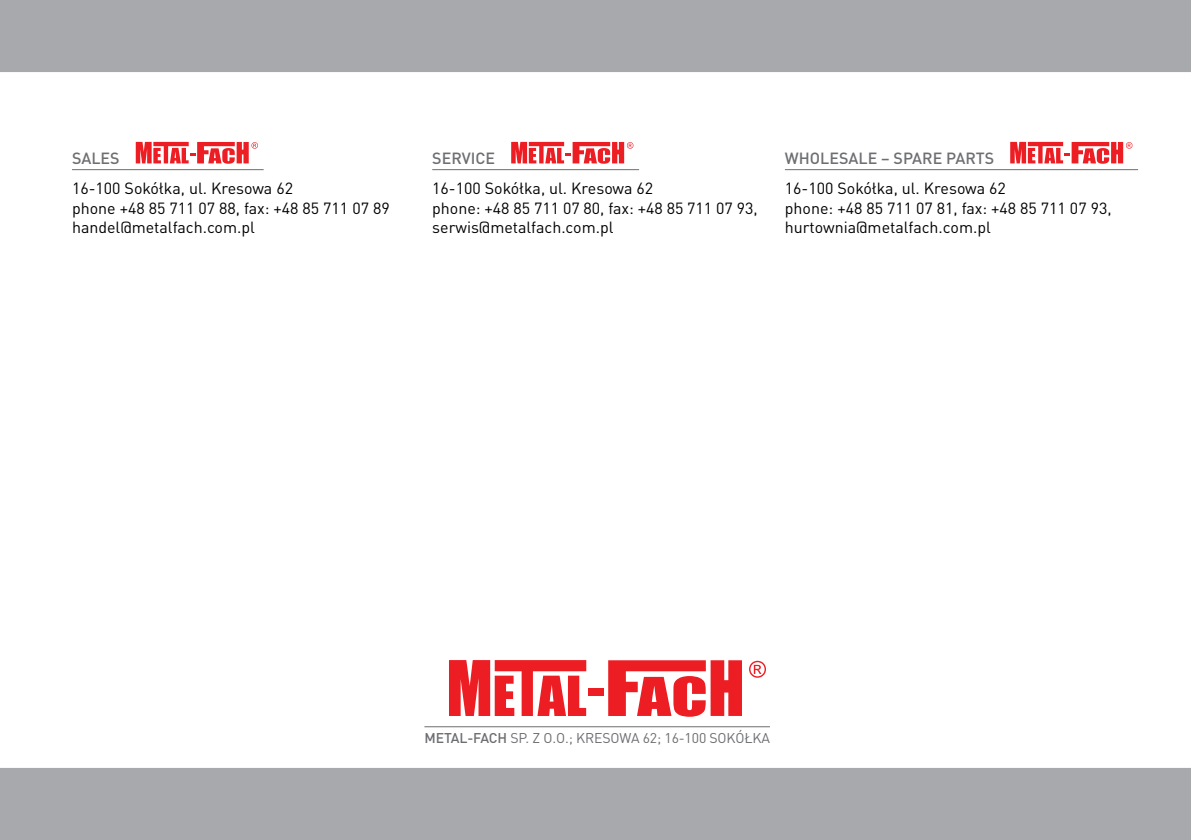
<style>
.page{position:relative;width:1191px;height:840px;background:#fff}
.page>*{position:absolute;margin:0;border:0;box-sizing:border-box;transform-origin:0 0}
.t1{font:16px/19.2px "DIN Pro";color:#000}
.t2{font:500 16px "DIN Pro";color:#6d6e71}
.t3{font:14px "DIN Pro";letter-spacing:-.01em;color:#6d6e71}
.s1{font-weight:500}
</style>
<div class="page">
<div style="left:0;top:0;width:1191px;height:72px;background:#a7a9ac"></div>
<div style="left:0;top:768px;width:1191px;height:71px;background:#a7a9ac"></div>
<hr style="left:424px;top:725px;width:346px;height:1px;background:#6d6e71">
<svg style="left:449px;top:660px;width:137px;height:55px"></svg>
<svg style="left:608px;top:660px;width:134px;height:56px"></svg>
<div style="left:589px;top:688px;width:15px;height:7px;background:#ed1d24"></div>
<svg style="left:749px;top:660px;width:17px;height:17px"></svg>
<hr style="left:72px;top:169px;width:192px;height:1px;background:#6d6e71">
<svg style="left:136px;top:142px;width:122px;height:22px"></svg>
<hr style="left:432px;top:169px;width:207px;height:1px;background:#6d6e71">
<svg style="left:511px;top:142px;width:122px;height:22px"></svg>
<hr style="left:785px;top:169px;width:353px;height:1px;background:#6d6e71">
<svg style="left:1010px;top:142px;width:122px;height:22px"></svg>
<p class="t2" style="left:72px;top:145px;width:49px">SALES</p>
<p class="t1" style="left:72px;top:177px;width:319px">16-100 Sokółka, ul. Kresowa 62<br>phone +48 85 711 07 88, fax: +48 85 711 07 89 handel@metalfach.com.pl</p>
<p class="t2" style="left:432px;top:145px;width:64px">SERVICE</p>
<p class="t1" style="left:432px;top:177px;width:327px">16-100 Sokółka, ul. Kresowa 62<br>phone: +48 85 711 07 80, fax: +48 85 711 07 93, serwis@metalfach.com.pl</p>
<p class="t2" style="left:785px;top:145px;width:211px">WHOLESALE – SPARE PARTS</p>
<p class="t1" style="left:785px;top:177px;width:328px">16-100 Sokółka, ul. Kresowa 62<br>phone: +48 85 711 07 81, fax: +48 85 711 07 93, hurtownia@metalfach.com.pl</p>
<p class="t3" style="left:424px;top:726px;width:347px"><span class="s1">METAL-FACH</span> SP. Z O.O.; KRESOWA 62; 16-100 SOKÓŁKA</p>
</div>
